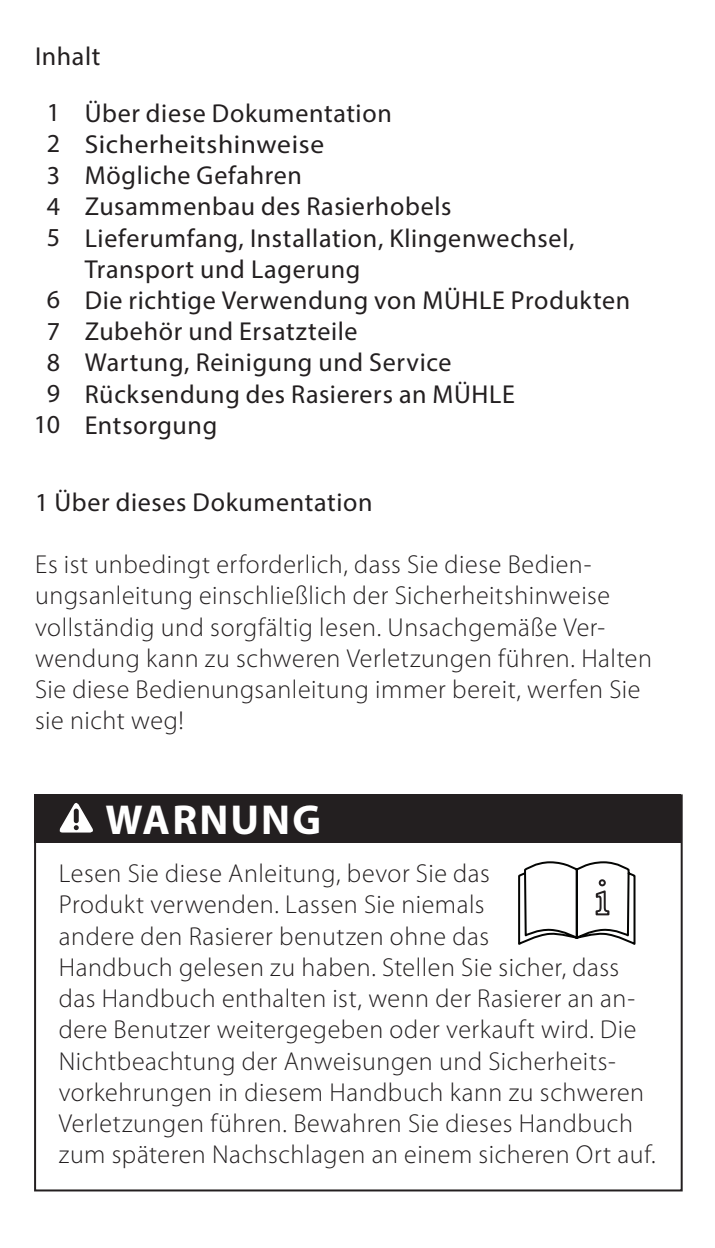
<style>
.page{position:relative;width:715px;height:1248px;background:#fff}
.page>*{position:absolute;margin:0;border:0;box-sizing:border-box;transform-origin:0 0}
.t1{font:700 42px "Myriad Pro";letter-spacing:.05em;color:#fff}
.t2{font:300 26px/31.2px "Myriad Pro";letter-spacing:.02em;color:#231f20}
.t3{font:26px/31.2px "Myriad Pro";letter-spacing:.025em;color:#231f20}
</style>
<div class="page">
<div style="left:34px;top:794px;width:646px;height:48px;background:#231f20"></div>
<div style="left:34px;top:794px;width:648px;height:397px;border:2px solid #231f20"></div>
<svg style="left:517px;top:861px;width:119px;height:331px"></svg>
<svg style="left:594px;top:877px;width:16px;height:39px"></svg>
<svg style="left:59px;top:802px;width:34px;height:30px"></svg>
<p class="t3" style="left:47px;top:28px;width:55px;line-height:56px;text-indent:-12px">Inhalt<br>1</p>
<p class="t3" style="left:47px;top:128px;width:15px;text-align:justify">2<br>3<br>4<br>5</p>
<p class="t3" style="left:85px;top:97px;width:547px">Über diese Dokumentation<br>Sicherheitshinweise<br>Mögliche Gefahren<br>Zusammenbau des Rasierhobels<br>Lieferumfang, Installation, Klingenwechsel,<br>Transport und Lagerung<br>Die richtige Verwendung von MÜHLE Produkten<br>Zubehör und Ersatzteile<br>Wartung, Reinigung und Service<br>Rücksendung des Rasierers an MÜHLE<br>Entsorgung</p>
<p class="t3" style="left:34px;top:284px;width:28px;text-align:center">6<br>7<br>8<br>9<br>10</p>
<p class="t3" style="left:35px;top:486px;width:339px">1 Über dieses Dokumentation</p>
<p class="t2" style="left:35px;top:548px;width:618px">Es ist unbedingt erforderlich, dass Sie diese Bedien&shy;ungsanleitung einschließlich der Sicherheitshinweise vollständig und sorgfältig lesen. Unsachgemäße Ver&shy;wendung kann zu schweren Verletzungen führen. Halten Sie diese Bedienungsanleitung immer bereit, werfen Sie sie nicht weg!</p>
<h1 class="t1" style="left:105px;top:795px;width:217px">WARNUNG</h1>
<p class="t2" style="left:59px;top:857px;width:598px">Lesen Sie diese Anleitung, bevor Sie das<br>Produkt verwenden. Lassen Sie niemals<br>andere den Rasierer benutzen ohne das<br>Handbuch gelesen zu haben. Stellen Sie sicher, dass das Handbuch enthalten ist, wenn der Rasierer an an&shy;dere Benutzer weitergegeben oder verkauft wird. Die Nichtbeachtung der Anweisungen und Sicherheits&shy;vorkehrungen in diesem Handbuch kann zu schweren Verletzungen führen. Bewahren Sie dieses Handbuch zum späteren Nachschlagen an einem sicheren Ort auf.</p>
</div>
